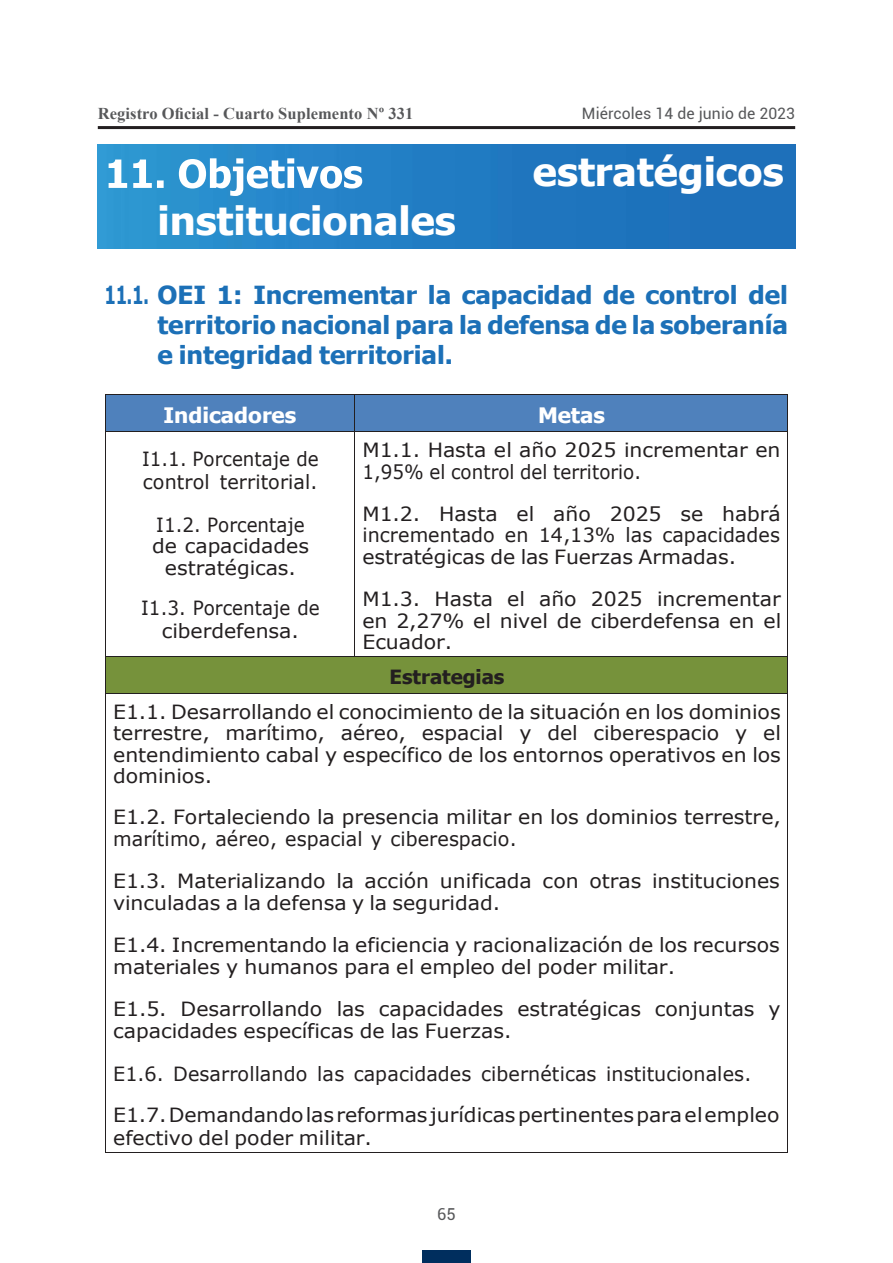
<style>
.page{position:relative;width:893px;height:1263px;background:#fff}
.page>*{position:absolute;margin:0;border:0;box-sizing:border-box;transform-origin:0 0}
.t1{font:700 39px "Tahoma";color:#fff;scale:1.04 1}
.t2{font:700 24.9px/30px "Tahoma";color:#1c70b7;text-align:justify;scale:.69 1}
.t3{font:700 21.3px "Tahoma";color:#fff;scale:1.04 1}
.t4{font:19.65px/21.5px "Verdana";color:#231f20;scale:1.04 1}
.t5{font:19.65px/41.4px "Verdana";color:#231f20}
.t6{font:19.65px/22.5px "Verdana";color:#231f20;text-align:center;scale:.93 1}
.t7{font:700 16.5px "Times New Roman";letter-spacing:.005em;color:#57585a}
.t8{font:16.5px "Roboto";color:#57585a}
.t9{font:15.75px "Roboto";letter-spacing:.005em;color:#57585a}
.s1{font-family:"Tahoma";font-weight:700}
</style>
<div class="page">
<hr style="left:98px;top:126px;width:697px;height:3px;background:#231f20">
<div style="left:422px;top:1250px;width:49px;height:13px;background:#002e5e"></div>
<div style="left:106px;top:394px;width:249px;height:37px;background:#4f81bc"></div>
<div style="left:355px;top:394px;width:433px;height:37px;background:#4f81bc"></div>
<hr style="left:106px;top:394px;width:249px;height:1px;background:#231f20">
<hr style="left:355px;top:394px;width:433px;height:1px;background:#231f20">
<hr style="left:105px;top:394px;width:1px;height:37px;background:#231f20">
<hr style="left:355px;top:394px;width:1px;height:37px;background:#231f20">
<hr style="left:788px;top:394px;width:1px;height:37px;background:#231f20">
<hr style="left:106px;top:431px;width:249px;height:1px;background:#231f20">
<hr style="left:355px;top:431px;width:433px;height:1px;background:#231f20">
<hr style="left:105px;top:432px;width:1px;height:224px;background:#231f20">
<hr style="left:355px;top:432px;width:1px;height:224px;background:#231f20">
<hr style="left:788px;top:432px;width:1px;height:224px;background:#231f20">
<div style="left:106px;top:656px;width:682px;height:37px;background:#76923b"></div>
<hr style="left:106px;top:656px;width:249px;height:1px;background:#231f20">
<hr style="left:355px;top:656px;width:433px;height:1px;background:#231f20">
<hr style="left:105px;top:656px;width:1px;height:37px;background:#231f20">
<hr style="left:788px;top:656px;width:1px;height:37px;background:#231f20">
<hr style="left:106px;top:693px;width:682px;height:1px;background:#231f20">
<hr style="left:105px;top:693px;width:1px;height:459px;background:#231f20">
<hr style="left:106px;top:1152px;width:682px;height:1px;background:#231f20">
<hr style="left:788px;top:693px;width:1px;height:459px;background:#231f20">
<img style="left:98px;top:145px;width:697px;height:103px">
<img style="left:105px;top:150px;width:362px;height:96px">
<svg style="left:109px;top:158px;width:253px;height:38px"></svg>
<div style="left:533px;top:150px;width:256px;height:49px;background:#1e72bb"></div>
<p class="t7" style="left:98px;top:102px;width:317px">Registro Oficial - Cuarto Suplemento Nº 331</p>
<p class="t9" style="left:582px;top:102px;width:215px">Miércoles 14 de junio de 2023</p>
<p class="t1" style="left:157px;top:193px;width:288px">institucionales</p>
<p class="t1" style="left:533px;top:145px;width:243px">estratégicos</p>
<p class="t2" style="left:157px;top:281px;width:916px;text-indent:-52px">11.1. OEI 1: Incrementar la capacidad de control del territorio nacional para la defensa de la soberanía e integridad territorial.</p>
<p class="t3" style="left:164px;top:400px;width:129px">Indicadores</p>
<p class="t3" style="left:538px;top:400px;width:66px">Metas</p>
<p class="t6" style="left:142px;top:448px;width:191px;text-align:left">I1.1. Porcentaje de control territorial.</p>
<p class="t6" style="left:152px;top:514px;width:170px;line-height:21.5px">I1.2. Porcentaje de capacidades estratégicas.</p>
<p class="t6" style="left:141px;top:597px;width:193px">I1.3. Porcentaje de ciberdefensa.</p>
<p class="t4" style="left:362px;top:439px;width:404px">M1.1. Hasta el año 2025 incrementar en<br>1,95% el control del territorio.</p>
<p class="t4" style="left:362px;top:503px;width:404px;text-align:justify">M1.2. Hasta el año 2025 se habrá incrementado en 14,13% las capacidades estratégicas de las Fuerzas Armadas.</p>
<p class="t4" style="left:362px;top:588px;width:404px;text-align:justify">M1.3. Hasta el año 2025 incrementar en 2,27% el nivel de ciberdefensa en el Ecuador.</p>
<p class="t4" style="left:113px;top:659px;width:643px;line-height:35px;text-align:center"><span class="s1">Estrategias<br></span>E1.1. Desarrollando el conocimiento de la situación en los dominios</p>
<p class="t4" style="left:113px;top:722px;width:644px;text-align:justify">terrestre, marítimo, aéreo, espacial y del ciberespacio y el entendimiento cabal y específico de los entornos operativos en los dominios.</p>
<p class="t4" style="left:113px;top:805px;width:644px;line-height:22.5px">E1.2. Fortaleciendo la presencia militar en los dominios terrestre, marítimo, aéreo, espacial y ciberespacio.</p>
<p class="t4" style="left:113px;top:869px;width:643px;line-height:22.4px">E1.3. Materializando la acción unificada con otras instituciones vinculadas a la defensa y la seguridad.</p>
<p class="t4" style="left:113px;top:933px;width:642px;line-height:22.5px">E1.4. Incrementando la eficiencia y racionalización de los recursos materiales y humanos para el empleo del poder militar.</p>
<p class="t4" style="left:113px;top:997px;width:643px;line-height:22.5px">E1.5. Desarrollando las capacidades estratégicas conjuntas y capacidades específicas de las Fuerzas.</p>
<p class="t5" style="left:113px;top:1053px;width:668px">E1.6. Desarrollando las capacidades cibernéticas institucionales.<br>E1.7.Demandandolasreformasjurídicaspertinentesparaelempleo</p>
<p class="t4" style="left:113px;top:1127px;width:250px">efectivo del poder militar.</p>
<p class="t8" style="left:437px;top:1203px;width:20px">65</p>
</div>
